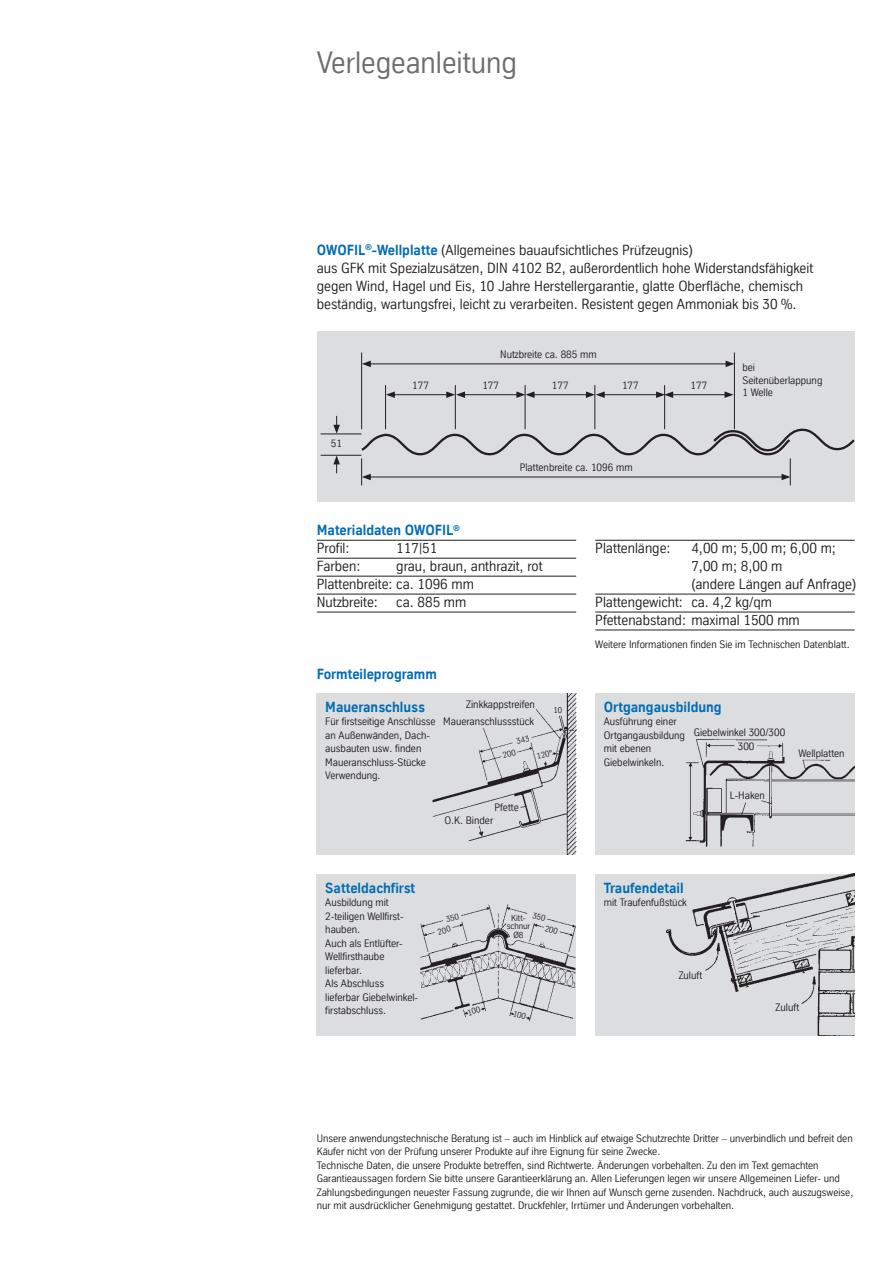
<style>
.page{position:relative;width:893px;height:1263px;background:#fff}
.page>*{position:absolute;margin:0;border:0;box-sizing:border-box;transform-origin:0 0}
.t1{font:30px "TK Type";color:#6c6d70}
.t2{font:14.25px/18px "TK Type";color:#231f20}
.t3{font:700 14.25px/18px "TK Type";color:#006cb3}
.t4{font:10.5px/13.5px "TK Type";color:#231f20}
.t5{font:8.55px/8.6px "TK Type";color:#231f20;text-align:center}
.t6{font:8.25px "TK Type";color:#231f20}
.s1{font-weight:700;color:#006cb3}
.s2{font-weight:400;color:#231f20}
</style>
<div class="page">
<div style="left:317px;top:693px;width:259px;height:161px;background:#dcdddf"></div>
<img style="left:432px;top:693px;width:144px;height:161px">
<div style="left:317px;top:874px;width:259px;height:161px;background:#dcdddf"></div>
<img style="left:420px;top:904px;width:156px;height:118px">
<div style="left:595px;top:693px;width:260px;height:161px;background:#dcdddf"></div>
<img style="left:685px;top:739px;width:170px;height:108px">
<div style="left:595px;top:874px;width:260px;height:161px;background:#dcdddf"></div>
<img style="left:666px;top:874px;width:189px;height:161px">
<div style="left:317px;top:332px;width:538px;height:170px;background:#dcdddf"></div>
<hr style="left:385px;top:385px;width:1px;height:44px;background:#231f20">
<hr style="left:321px;top:434px;width:40px;height:1px;background:#231f20">
<hr style="left:321px;top:455px;width:40px;height:1px;background:#231f20">
<hr style="left:361px;top:352px;width:1px;height:77px;background:#231f20">
<hr style="left:734px;top:352px;width:1px;height:77px;background:#231f20">
<hr style="left:595px;top:385px;width:1px;height:44px;background:#231f20">
<hr style="left:455px;top:385px;width:1px;height:44px;background:#231f20">
<hr style="left:664px;top:385px;width:1px;height:44px;background:#231f20">
<hr style="left:525px;top:385px;width:1px;height:44px;background:#231f20">
<hr style="left:392px;top:394px;width:57px;height:1px;background:#231f20">
<svg style="left:386px;top:391px;width:9px;height:7px"></svg>
<svg style="left:333px;top:416px;width:7px;height:18px"></svg>
<svg style="left:333px;top:455px;width:7px;height:18px"></svg>
<hr style="left:368px;top:364px;width:360px;height:1px;background:#231f20">
<svg style="left:362px;top:361px;width:9px;height:6px"></svg>
<svg style="left:726px;top:361px;width:9px;height:6px"></svg>
<svg style="left:359px;top:427px;width:496px;height:58px"></svg>
<hr style="left:532px;top:394px;width:56px;height:1px;background:#231f20">
<hr style="left:463px;top:394px;width:56px;height:1px;background:#231f20">
<svg style="left:446px;top:391px;width:19px;height:7px"></svg>
<svg style="left:516px;top:391px;width:19px;height:7px"></svg>
<hr style="left:602px;top:394px;width:56px;height:1px;background:#231f20">
<svg style="left:586px;top:391px;width:19px;height:7px"></svg>
<hr style="left:671px;top:394px;width:56px;height:1px;background:#231f20">
<svg style="left:656px;top:391px;width:17px;height:7px"></svg>
<svg style="left:724px;top:391px;width:9px;height:7px"></svg>
<hr style="left:317px;top:558px;width:259px;height:1px;background:#231f20">
<hr style="left:317px;top:540px;width:259px;height:1px;background:#231f20">
<hr style="left:317px;top:576px;width:259px;height:1px;background:#231f20">
<hr style="left:317px;top:594px;width:259px;height:1px;background:#231f20">
<hr style="left:317px;top:612px;width:259px;height:1px;background:#231f20">
<hr style="left:595px;top:540px;width:260px;height:1px;background:#231f20">
<hr style="left:595px;top:594px;width:260px;height:1px;background:#231f20">
<hr style="left:595px;top:612px;width:260px;height:1px;background:#231f20">
<hr style="left:595px;top:630px;width:260px;height:1px;background:#231f20">
<svg style="left:468px;top:1006px;width:13px;height:9px"></svg>
<svg style="left:513px;top:1010px;width:13px;height:9px"></svg>
<svg style="left:437px;top:914px;width:22px;height:21px"></svg>
<svg style="left:532px;top:912px;width:26px;height:22px"></svg>
<svg style="left:503px;top:735px;width:26px;height:23px"></svg>
<h1 class="t1" style="left:317px;top:46px;width:202px">Verlegeanleitung</h1>
<p class="t2" style="left:317px;top:241px;width:498px"><span class="s1">OWOFIL</span><sup>®</sup><span class="s1">-Wellplatte</span> (Allgemeines bauaufsichtliches Prüfzeugnis)<br>aus GFK mit Spezialzusätzen, DIN 4102 B2, außerordentlich hohe Widerstandsfähigkeit gegen Wind, Hagel und Eis, 10 Jahre Herstellergarantie, glatte Oberfläche, chemisch beständig, wartungsfrei, leicht zu verarbeiten. Resistent gegen Ammoniak bis 30 %.</p>
<p class="t4" style="left:331px;top:436px;width:13px">51</p>
<p class="t4" style="left:412px;top:379px;width:18px">177</p>
<p class="t4" style="left:500px;top:348px;width:98px">Nutzbreite ca. 885 mm</p>
<p class="t4" style="left:482px;top:379px;width:18px">177</p>
<p class="t4" style="left:552px;top:379px;width:18px">177</p>
<p class="t4" style="left:622px;top:379px;width:18px">177</p>
<p class="t4" style="left:690px;top:379px;width:18px">177</p>
<p class="t4" style="left:520px;top:461px;width:114px">Plattenbreite ca. 1096 mm</p>
<p class="t4" style="left:742px;top:361px;width:81px;line-height:12.6px">bei<br>Seitenüberlappung<br>1 Welle</p>
<h2 class="t3" style="left:317px;top:521px;width:145px">Materialdaten OWOFIL<sup>®<br></sup><span class="s2">Profil:</span></h2>
<h2 class="t2" style="left:396px;top:539px;width:43px">117|51</h2>
<h2 class="t2" style="left:317px;top:557px;width:45px">Farben:</h2>
<h2 class="t2" style="left:317px;top:557px;width:227px;text-indent:80px">grau, braun, anthrazit, rot<br>Plattenbreite: ca. 1096 mm<br>Nutzbreite:</h2>
<h2 class="t2" style="left:396px;top:593px;width:72px">ca. 885 mm</h2>
<h2 class="t3" style="left:317px;top:665px;width:122px">Formteileprogramm</h2>
<h2 class="t3" style="left:325px;top:698px;width:101px">Maueranschluss</h2>
<p class="t4" style="left:325px;top:715px;width:112px">Für firstseitige Anschlüsse an Außenwänden, Dach&shy;ausbauten usw. finden<br>Maueranschluss-Stücke<br>Verwendung.</p>
<p class="t4" style="left:466px;top:698px;width:70px">Zinkkappstreifen</p>
<p class="t4" style="left:443px;top:714px;width:92px">Maueranschlussstück</p>
<p class="t6" style="left:553px;top:706px;width:10px">10</p>
<p class="t6" style="left:536px;top:752px;width:18px;rotate:-14deg">120°</p>
<p class="t4" style="left:495px;top:800px;width:26px">Pfette</p>
<p class="t4" style="left:444px;top:813px;width:50px">O.K. Binder</p>
<h2 class="t3" style="left:325px;top:879px;width:91px">Satteldachfirst</h2>
<p class="t4" style="left:325px;top:896px;width:94px">Ausbildung mit<br>2-teiligen Wellfirst&shy;hauben.<br>Auch als Entlüfter-<br>Wellfirsthaube lieferbar.<br>Als Abschluss lieferbar Giebelwinkel&shy;firstabschluss.</p>
<p class="t5" style="left:507px;top:913px;width:25px">Kitt&shy;schnur<br>Ø8</p>
<h2 class="t2" style="left:595px;top:539px;width:77px">Plattenlänge:</h2>
<h2 class="t2" style="left:691px;top:539px;width:146px">4,00 m; 5,00 m; 6,00 m;</h2>
<h2 class="t2" style="left:691px;top:557px;width:93px">7,00 m; 8,00 m</h2>
<h2 class="t2" style="left:691px;top:575px;width:166px">(andere Längen auf Anfrage)</h2>
<h2 class="t2" style="left:595px;top:593px;width:178px">Plattengewicht: ca. 4,2 kg/qm</h2>
<h2 class="t2" style="left:595px;top:611px;width:206px">Pfettenabstand: maximal 1500 mm</h2>
<p class="t4" style="left:595px;top:637px;width:256px">Weitere Informationen finden Sie im Technischen Datenblatt.</p>
<h2 class="t3" style="left:604px;top:698px;width:119px">Ortgangausbildung</h2>
<p class="t4" style="left:604px;top:715px;width:83px">Ausführung einer<br>Ortgangausbildung mit ebenen<br>Giebelwinkeln.</p>
<p class="t4" style="left:694px;top:726px;width:93px">Giebelwinkel 300/300</p>
<p class="t4" style="left:738px;top:740px;width:18px">300</p>
<p class="t4" style="left:730px;top:788px;width:37px">L-Haken</p>
<p class="t4" style="left:799px;top:746px;width:48px">Wellplatten</p>
<h2 class="t3" style="left:604px;top:879px;width:81px">Traufendetail</h2>
<p class="t4" style="left:604px;top:896px;width:85px">mit Traufenfußstück</p>
<p class="t4" style="left:679px;top:968px;width:25px">Zuluft</p>
<p class="t4" style="left:776px;top:1001px;width:25px">Zuluft</p>
<p class="t4" style="left:317px;top:1131px;width:538px">Unsere anwendungstechnische Beratung ist – auch im Hinblick auf etwaige Schutzrechte Dritter – unverbindlich und befreit den Käufer nicht von der Prüfung unserer Produkte auf ihre Eignung für seine Zwecke.<br>Technische Daten, die unsere Produkte betreffen, sind Richtwerte. Änderungen vorbehalten. Zu den im Text gemachten Garantieaussagen fordern Sie bitte unsere Garantieerklärung an. Allen Lieferungen legen wir unsere Allgemeinen Liefer- und Zahlungsbedingungen neuester Fassung zugrunde, die wir Ihnen auf Wunsch gerne zusenden. Nachdruck, auch auszugsweise, nur mit ausdrücklicher Genehmigung gestattet. Druckfehler, Irrtümer und Änderungen vorbehalten.</p>
</div>
